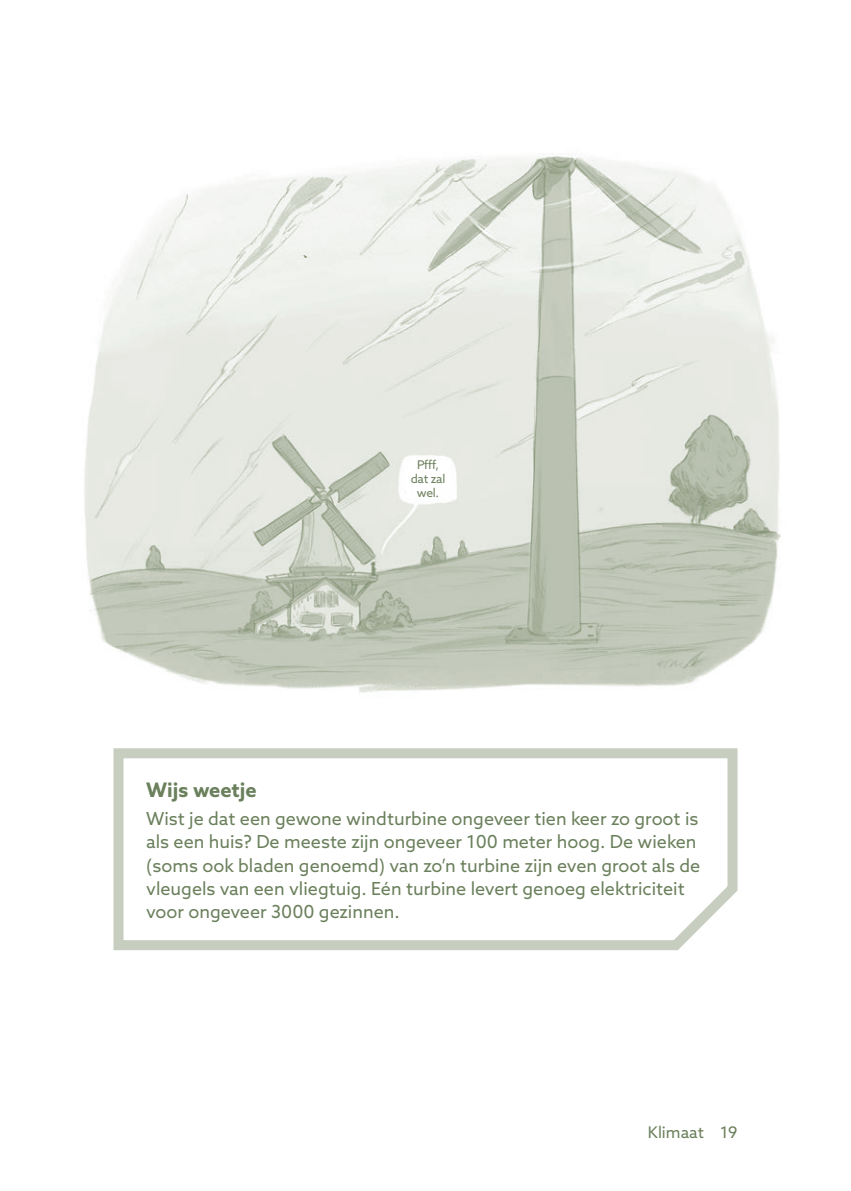
<style>
.page{position:relative;width:851px;height:1191px;background:#fff}
.page>*{position:absolute;margin:0;border:0;box-sizing:border-box;transform-origin:0 0}
.t1{font:700 20px "Azo Sans";color:#6b805c}
.t2{font:18px/23px "Azo Sans";color:#6b805c}
.t3{font:16px "Azo Sans";color:#6b805c}
.t4{font:12px/14px "Azo Sans";letter-spacing:-.02em;color:#6b805c;text-align:center}
</style>
<div class="page">
<img style="left:84px;top:154px;width:697px;height:539px">
<svg style="left:113px;top:748px;width:625px;height:203px"></svg>
<p class="t4" style="left:410px;top:457px;width:36px">Pfff, dat zal wel.</p>
<p class="t1" style="left:146px;top:776px;width:112px">Wijs weetje</p>
<p class="t2" style="left:146px;top:807px;width:555px">Wist je dat een gewone windturbine ongeveer tien keer zo groot is als een huis? De meeste zijn ongeveer 100 meter hoog. De wieken (soms ook bladen genoemd) van zo’n turbine zijn even groot als de vleugels van een vliegtuig. Eén turbine levert genoeg elektriciteit voor ongeveer 3000 gezinnen.</p>
<p class="t3" style="left:648px;top:1122px;width:91px">Klimaat 19</p>
</div>
